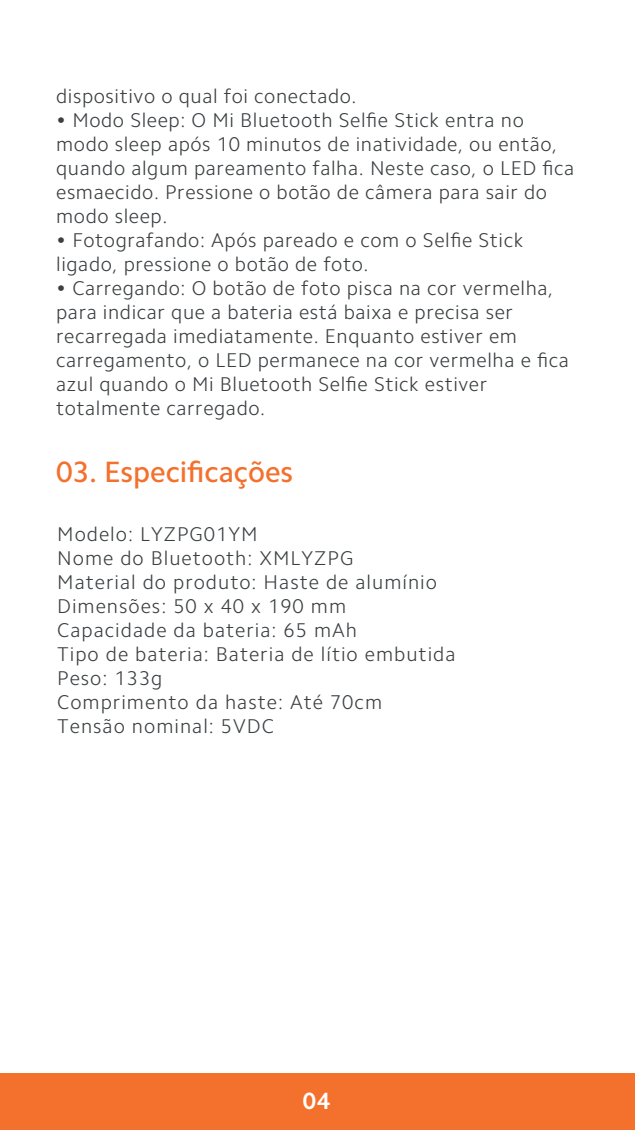
<style>
.page{position:relative;width:635px;height:1130px;background:#fff}
.page>*{position:absolute;margin:0;border:0;box-sizing:border-box;transform-origin:0 0}
.t1{font:500 29.6px "Camphor Pro";color:#f3712c}
.t2{font:700 23.6px "Camphor Pro";color:#fff}
.t3{font:300 20px/24px "Camphor Pro";letter-spacing:.03em;color:#3b3f41}
.t4{font:300 20px/24px "Camphor Pro";letter-spacing:.05em;color:#3b3f41}
</style>
<div class="page">
<div style="left:0;top:1073px;width:635px;height:56px;background:#f3712c"></div>
<p class="t3" style="left:56px;top:84px;width:302px">dispositivo o qual foi conectado.</p>
<p class="t3" style="left:56px;top:108px;width:520px">• Modo Sleep: O Mi Bluetooth Selfie Stick entra no modo sleep após 10 minutos de inatividade, ou então, quando algum pareamento falha. Neste caso, o LED fica esmaecido. Pressione o botão de câmera para sair do modo sleep.</p>
<p class="t3" style="left:56px;top:228px;width:468px">• Fotografando: Após pareado e com o Selfie Stick ligado, pressione o botão de foto.</p>
<p class="t3" style="left:56px;top:276px;width:514px">• Carregando: O botão de foto pisca na cor vermelha, para indicar que a bateria está baixa e precisa ser recarregada imediatamente. Enquanto estiver em carregamento, o LED permanece na cor vermelha e fica azul quando o Mi Bluetooth Selfie Stick estiver totalmente carregado.</p>
<h1 class="t1" style="left:56px;top:454px;width:238px">03. Especificações</h1>
<p class="t4" style="left:57px;top:522px;width:400px">Modelo: LYZPG01YM<br>Nome do Bluetooth: XMLYZPG<br>Material do produto: Haste de alumínio<br>Dimensões: 50 x 40 x 190 mm<br>Capacidade da bateria: 65 mAh<br>Tipo de bateria: Bateria de lítio embutida<br>Peso: 133g<br>Comprimento da haste: Até 70cm<br>Tensão nominal: 5VDC</p>
<p class="t2" style="left:303px;top:1087px;width:29px">04</p>
</div>
